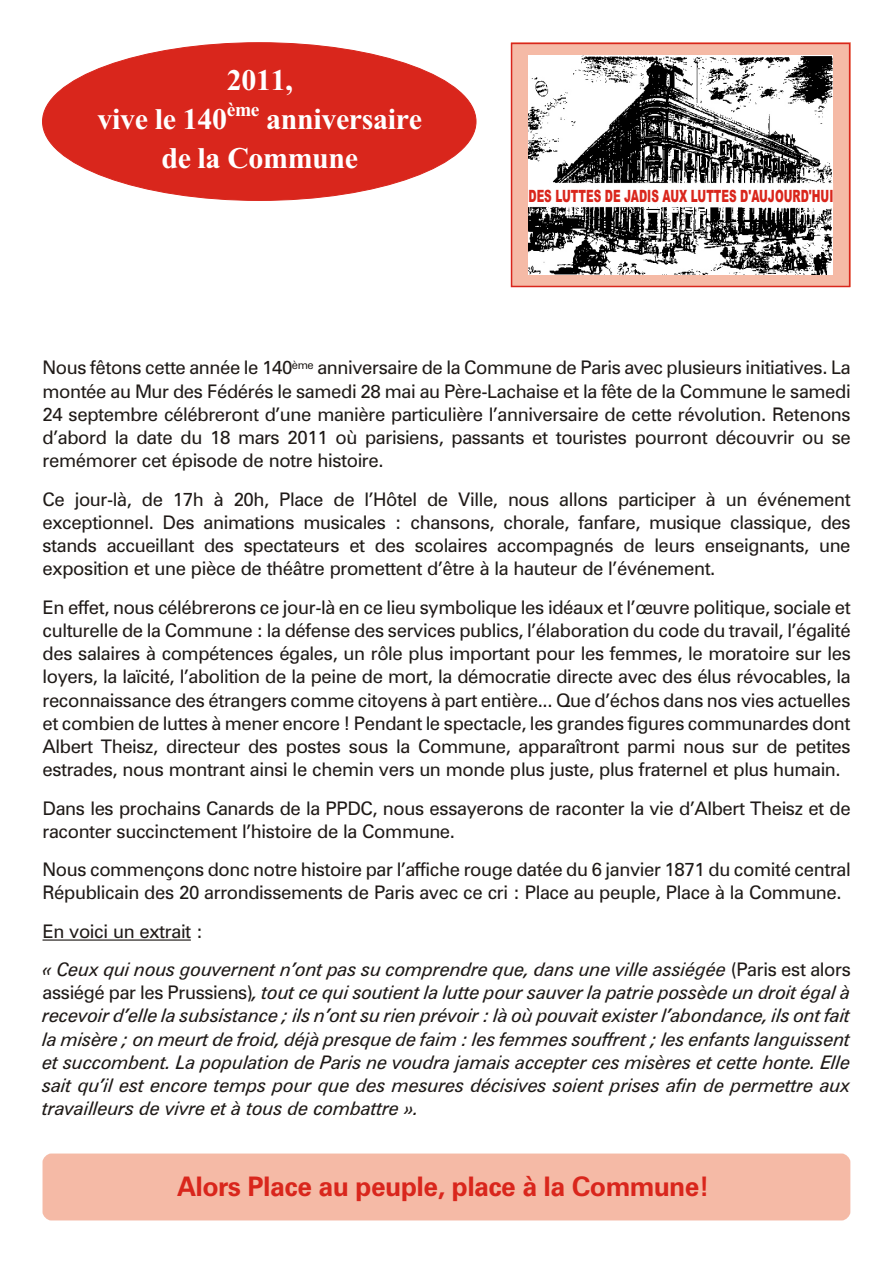
<style>
.page{position:relative;width:894px;height:1263px;background:#fff}
.page>*{position:absolute;margin:0;border:0;box-sizing:border-box;transform-origin:0 0}
.t1{font:700 30px/39px "Times New Roman";letter-spacing:-.01em;color:#fff}
.t2{font:700 27px "Zurich BT";letter-spacing:-.02em;color:#d9261c}
.t3{font:700 19.5px "Times New Roman";color:#fff}
.t4{font:18.75px/23.2px "Zurich BT";letter-spacing:-.02em;color:#1f1a17;text-align:justify}
.t5{font:italic 18.75px/23.2px "Zurich BT";letter-spacing:-.02em;color:#1f1a17}
.t6{font:900 16.95px "Arial";color:#d9261c;scale:.62 1}
.s1{font-style:normal}
</style>
<div class="page">
<div style="left:43px;top:1154px;width:807px;height:66px;background:#f5baa6;border-radius:8px"></div>
<div style="left:42px;top:43px;width:434px;height:158px;background:#d9261c;border:1px solid #d9261c;border-radius:50%"></div>
<hr style="left:43px;top:939px;width:148px;height:2px;background:#1f1a17">
<div style="left:511px;top:43px;width:339px;height:244px;background:#f5baa6"></div>
<img style="left:529px;top:55px;width:304px;height:219px">
<div style="left:528px;top:183px;width:305px;height:24px;background:#fff"></div>
<div style="left:511px;top:43px;width:339px;height:244px;border:2px solid #d9261c"></div>
<h1 class="t1" style="left:98px;top:64px;width:197px;text-indent:129px">2011, vive le 140</h1>
<p class="t3" style="left:227px;top:102px;width:34px">ème</p>
<h1 class="t1" style="left:161px;top:103px;width:262px;text-indent:105px">anniversaire de la Commune</h1>
<p class="t6" style="left:529px;top:190px;width:493px">DES LUTTES DE JADIS AUX LUTTES D'AUJOURD'HUI</p>
<p class="t4" style="left:43px;top:358px;width:810px">Nous fêtons cette année le 140<sup>ème</sup> anniversaire de la Commune de Paris avec plusieurs initiatives. La montée au Mur des Fédérés le samedi 28 mai au Père-Lachaise et la fête de la Commune le samedi 24 septembre célébreront d’une manière particulière l’anniversaire de cette révolution. Retenons d’abord la date du 18 mars 2011 où parisiens, passants et touristes pourront découvrir ou se remémorer cet épisode de notre histoire.</p>
<p class="t4" style="left:43px;top:489px;width:810px">Ce jour-là, de 17h à 20h, Place de l’Hôtel de Ville, nous allons participer à un événement exceptionnel. Des animations musicales : chansons, chorale, fanfare, musique classique, des stands accueillant des spectateurs et des scolaires accompagnés de leurs enseignants, une exposition et une pièce de théâtre promettent d’être à la hauteur de l’événement.</p>
<p class="t4" style="left:43px;top:597px;width:810px">En effet, nous célébrerons ce jour-là en ce lieu symbolique les idéaux et l’œuvre politique, sociale et culturelle de la Commune : la défense des services publics, l’élaboration du code du travail, l’égalité des salaires à compétences égales, un rôle plus important pour les femmes, le moratoire sur les loyers, la laïcité, l’abolition de la peine de mort, la démocratie directe avec des élus révocables, la reconnaissance des étrangers comme citoyens à part entière... Que d’échos dans nos vies actuelles et combien de luttes à mener encore ! Pendant le spectacle, les grandes figures communardes dont Albert Theisz, directeur des postes sous la Commune, apparaîtront parmi nous sur de petites estrades, nous montrant ainsi le chemin vers un monde plus juste, plus fraternel et plus humain.</p>
<p class="t4" style="left:43px;top:798px;width:810px">Dans les prochains Canards de la PPDC, nous essayerons de raconter la vie d’Albert Theisz et de raconter succinctement l’histoire de la Commune.</p>
<p class="t4" style="left:43px;top:860px;width:810px">Nous commençons donc notre histoire par l’affiche rouge datée du 6 janvier 1871 du comité central<br>Républicain des 20 arrondissements de Paris avec ce cri : Place au peuple, Place à la Commune.</p>
<p class="t5" style="left:43px;top:914px;width:810px;line-height:38.2px"><span class="s1">En voici un extrait :<br></span>« Ceux qui nous gouvernent n’ont pas su comprendre que, dans une ville assiégée <span class="s1">(Paris est alors</span></p>
<p class="t5" style="left:43px;top:983px;width:810px;text-align:justify"><span class="s1">assiégé par les Prussiens)</span>, tout ce qui soutient la lutte pour sauver la patrie possède un droit égal à recevoir d’elle la subsistance ; ils n’ont su rien prévoir : là où pouvait exister l’abondance, ils ont fait la misère ; on meurt de froid, déjà presque de faim : les femmes souffrent ; les enfants languissent et succombent. La population de Paris ne voudra jamais accepter ces misères et cette honte. Elle sait qu’il est encore temps pour que des mesures décisives soient prises afin de permettre aux travailleurs de vivre et à tous de combattre ».</p>
<h2 class="t2" style="left:177px;top:1176px;width:534px">Alors Place au peuple, place à la Commune!</h2>
</div>
